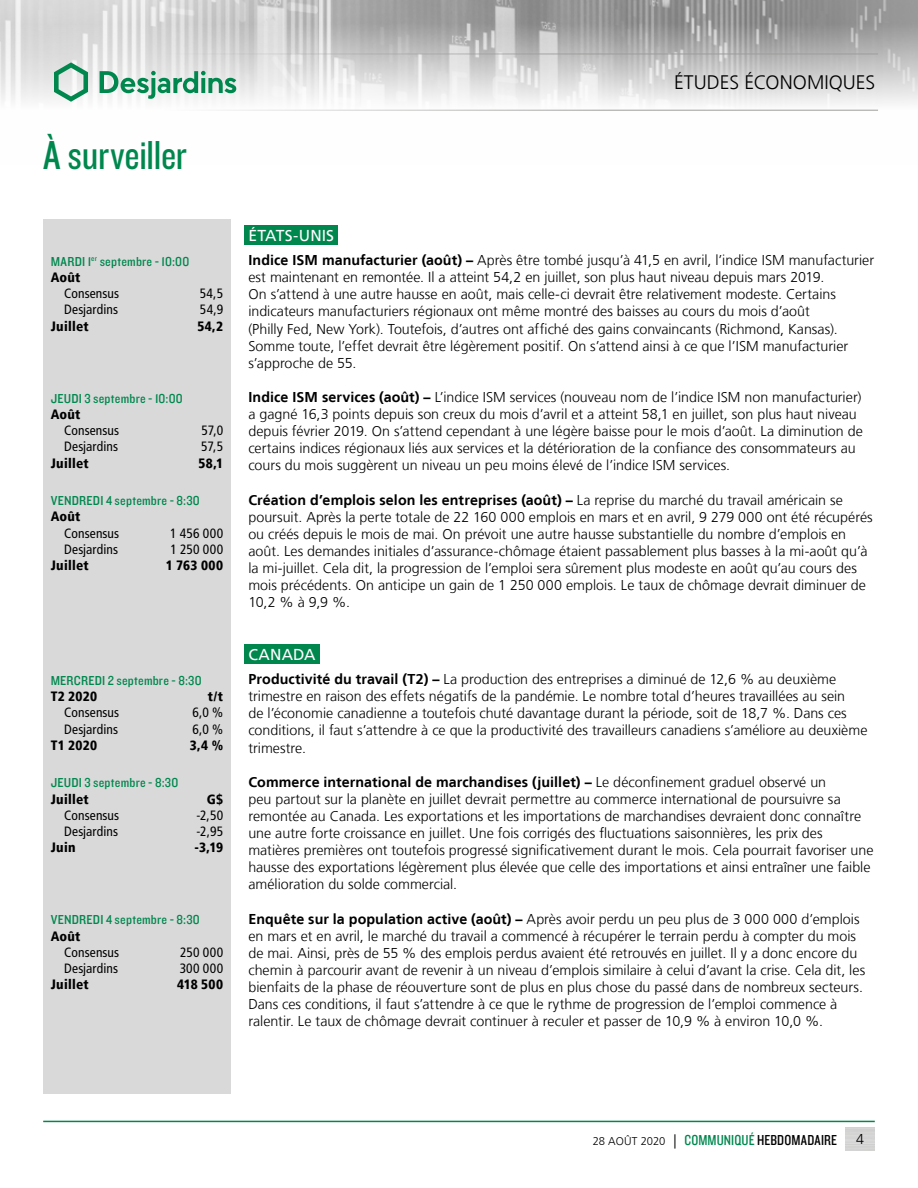
<style>
.page{position:relative;width:918px;height:1188px;background:#fff}
.page>*{position:absolute;margin:0;border:0;box-sizing:border-box;transform-origin:0 0}
.t1{font:42px "Knockout 29 Junior Ltweight";letter-spacing:-.005em;color:#00874e}
.t2{font:300 19.5px "Frutiger LT";color:#000}
.t3{font:15.75px "Frutiger LT";letter-spacing:.01em;color:#fff}
.t4{font:15px "Knockout 29 Junior Ltweight";letter-spacing:.005em;color:#000}
.t5{font:300 14.25px/17.1px "Frutiger LT";color:#000}
.t6{font:condensed 13.5px "Frutiger LT";letter-spacing:.01em;color:#000}
.t7{font:13.5px "Knockout 30 Junior Welterwt";letter-spacing:.015em;color:#00874e}
.t8{font:900 condensed 13.5px "Frutiger LT";letter-spacing:.02em;color:#000}
.s1{font-weight:700}
.s2{font-family:"Frutiger LT";font-weight:300;font-size:11.25px}
.s3{font-family:"Frutiger LT";font-weight:300;font-size:14.25px}
.s4{color:#00874e}
</style>
<div class="page">
<img style="left:0;top:0;width:918px;height:110px">
<hr style="left:0;top:54px;width:878px;height:1px;background:#9d9d9c">
<hr style="left:0;top:110px;width:878px;height:1px;background:#9d9d9c">
<svg style="left:54px;top:62px;width:34px;height:40px"></svg>
<svg style="left:100px;top:71px;width:136px;height:28px"></svg>
<hr style="left:43px;top:1121px;width:832px;height:1px;background:#00874e">
<div style="left:43px;top:219px;width:188px;height:875px;background:#d9d9d9"></div>
<div style="left:244px;top:225px;width:94px;height:20px;background:#00874e"></div>
<div style="left:244px;top:644px;width:76px;height:20px;background:#00874e"></div>
<h1 class="t1" style="left:43px;top:128px;width:145px">À surveiller</h1>
<p class="t7" style="left:51px;top:252px;width:140px">MARDI 1<sup>er</sup> septembre - 10:00</p>
<p class="t8" style="left:51px;top:269px;width:31px">Août</p>
<p class="t6" style="left:64px;top:286px;width:57px">Consensus</p>
<p class="t6" style="left:200px;top:286px;width:25px">54,5</p>
<p class="t6" style="left:64px;top:302px;width:55px">Desjardins</p>
<p class="t6" style="left:200px;top:302px;width:25px">54,9</p>
<p class="t8" style="left:51px;top:318px;width:40px">Juillet</p>
<p class="t8" style="left:197px;top:318px;width:27px">54,2</p>
<p class="t7" style="left:51px;top:389px;width:134px">JEUDI 3 septembre - 10:00</p>
<p class="t8" style="left:51px;top:406px;width:31px">Août</p>
<p class="t6" style="left:64px;top:423px;width:57px">Consensus</p>
<p class="t6" style="left:201px;top:423px;width:23px">57,0</p>
<p class="t6" style="left:64px;top:439px;width:55px">Desjardins</p>
<p class="t6" style="left:201px;top:439px;width:23px">57,5</p>
<p class="t8" style="left:51px;top:455px;width:40px">Juillet</p>
<p class="t8" style="left:199px;top:455px;width:26px">58,1</p>
<p class="t7" style="left:51px;top:492px;width:151px">VENDREDI 4 septembre - 8:30</p>
<p class="t8" style="left:51px;top:509px;width:31px">Août</p>
<p class="t6" style="left:64px;top:525px;width:57px">Consensus</p>
<p class="t6" style="left:170px;top:525px;width:54px">1 456 000</p>
<p class="t6" style="left:64px;top:541px;width:55px">Desjardins</p>
<p class="t6" style="left:170px;top:541px;width:54px">1 250 000</p>
<p class="t8" style="left:51px;top:557px;width:40px">Juillet</p>
<p class="t8" style="left:166px;top:557px;width:59px">1 763 000</p>
<p class="t7" style="left:51px;top:671px;width:152px">MERCREDI 2 septembre - 8:30</p>
<p class="t8" style="left:51px;top:688px;width:48px">T2 2020</p>
<p class="t8" style="left:208px;top:688px;width:17px">t/t</p>
<p class="t6" style="left:64px;top:705px;width:57px">Consensus</p>
<p class="t6" style="left:193px;top:705px;width:32px">6,0 %</p>
<p class="t6" style="left:64px;top:721px;width:55px">Desjardins</p>
<p class="t6" style="left:193px;top:721px;width:32px">6,0 %</p>
<p class="t8" style="left:51px;top:737px;width:48px">T1 2020</p>
<p class="t8" style="left:190px;top:737px;width:35px">3,4 %</p>
<p class="t7" style="left:51px;top:774px;width:129px">JEUDI 3 septembre - 8:30</p>
<p class="t8" style="left:51px;top:791px;width:40px">Juillet</p>
<p class="t8" style="left:207px;top:791px;width:18px">G$</p>
<p class="t6" style="left:64px;top:807px;width:57px">Consensus</p>
<p class="t6" style="left:197px;top:807px;width:28px">-2,50</p>
<p class="t6" style="left:64px;top:823px;width:55px">Desjardins</p>
<p class="t6" style="left:197px;top:823px;width:28px">-2,95</p>
<p class="t8" style="left:51px;top:839px;width:26px">Juin</p>
<p class="t8" style="left:195px;top:839px;width:30px">-3,19</p>
<p class="t7" style="left:51px;top:911px;width:151px">VENDREDI 4 septembre - 8:30</p>
<p class="t8" style="left:51px;top:928px;width:31px">Août</p>
<p class="t6" style="left:64px;top:944px;width:57px">Consensus</p>
<p class="t6" style="left:180px;top:944px;width:45px">250 000</p>
<p class="t6" style="left:64px;top:960px;width:55px">Desjardins</p>
<p class="t6" style="left:180px;top:960px;width:45px">300 000</p>
<p class="t8" style="left:51px;top:976px;width:40px">Juillet</p>
<p class="t8" style="left:177px;top:976px;width:48px">418 500</p>
<h2 class="t2" style="left:674px;top:72px;width:203px">ÉTUDES ÉCONOMIQUES</h2>
<p class="t3" style="left:248px;top:227px;width:87px">ÉTATS-UNIS</p>
<p class="t5" style="left:248px;top:252px;width:627px"><span class="s1">Indice ISM manufacturier (août) –</span> Après être tombé jusqu’à 41,5 en avril, l’indice ISM manufacturier est maintenant en remontée. Il a atteint 54,2 en juillet, son plus haut niveau depuis mars 2019.<br>On s’attend à une autre hausse en août, mais celle-ci devrait être relativement modeste. Certains indicateurs manufacturiers régionaux ont même montré des baisses au cours du mois d’août<br>(Philly Fed, New York). Toutefois, d’autres ont affiché des gains convaincants (Richmond, Kansas).<br>Somme toute, l’effet devrait être légèrement positif. On s’attend ainsi à ce que l’ISM manufacturier s’approche de 55.</p>
<p class="t5" style="left:248px;top:389px;width:616px"><span class="s1">Indice ISM services (août) –</span> L’indice ISM services (nouveau nom de l’indice ISM non manufacturier) a gagné 16,3 points depuis son creux du mois d’avril et a atteint 58,1 en juillet, son plus haut niveau depuis février 2019. On s’attend cependant à une légère baisse pour le mois d’août. La diminution de certains indices régionaux liés aux services et la détérioration de la confiance des consommateurs au cours du mois suggèrent un niveau un peu moins élevé de l’indice ISM services.</p>
<p class="t5" style="left:248px;top:491px;width:626px"><span class="s1">Création d’emplois selon les entreprises (août) –</span> La reprise du marché du travail américain se poursuit. Après la perte totale de 22 160 000 emplois en mars et en avril, 9 279 000 ont été récupérés ou créés depuis le mois de mai. On prévoit une autre hausse substantielle du nombre d’emplois en août. Les demandes initiales d’assurance-chômage étaient passablement plus basses à la mi-août qu’à la mi-juillet. Cela dit, la progression de l’emploi sera sûrement plus modeste en août qu’au cours des mois précédents. On anticipe un gain de 1 250 000 emplois. Le taux de chômage devrait diminuer de 10,2 % à 9,9 %.</p>
<p class="t3" style="left:248px;top:646px;width:69px">CANADA</p>
<p class="t5" style="left:248px;top:671px;width:621px"><span class="s1">Productivité du travail (T2) –</span> La production des entreprises a diminué de 12,6 % au deuxième trimestre en raison des effets négatifs de la pandémie. Le nombre total d’heures travaillées au sein<br>de l’économie canadienne a toutefois chuté davantage durant la période, soit de 18,7 %. Dans ces conditions, il faut s’attendre à ce que la productivité des travailleurs canadiens s’améliore au deuxième trimestre.</p>
<p class="t5" style="left:248px;top:773px;width:627px"><span class="s1">Commerce international de marchandises (juillet) –</span> Le déconfinement graduel observé un<br>peu partout sur la planète en juillet devrait permettre au commerce international de poursuivre sa remontée au Canada. Les exportations et les importations de marchandises devraient donc connaître une autre forte croissance en juillet. Une fois corrigés des fluctuations saisonnières, les prix des matières premières ont toutefois progressé significativement durant le mois. Cela pourrait favoriser une hausse des exportations légèrement plus élevée que celle des importations et ainsi entraîner une faible amélioration du solde commercial.</p>
<p class="t5" style="left:248px;top:910px;width:618px"><span class="s1">Enquête sur la population active (août) –</span> Après avoir perdu un peu plus de 3 000 000 d’emplois en mars et en avril, le marché du travail a commencé à récupérer le terrain perdu à compter du mois de mai. Ainsi, près de 55 % des emplois perdus avaient été retrouvés en juillet. Il y a donc encore du chemin à parcourir avant de revenir à un niveau d’emplois similaire à celui d’avant la crise. Cela dit, les bienfaits de la phase de réouverture sont de plus en plus chose du passé dans de nombreux secteurs.<br>Dans ces conditions, il faut s’attendre à ce que le rythme de progression de l’emploi commence à ralentir. Le taux de chômage devrait continuer à reculer et passer de 10,9 % à environ 10,0 %.</p>
<p class="t4" style="left:593px;top:1130px;width:246px"><span class="s2">28 AOÛT 2020</span> <span class="s3">|</span> <span class="s4">COMMUNIQUÉ</span> HEBDOMADAIRE</p>
<p class="t5" style="left:856px;top:1131px;width:9px">4</p>
</div>
